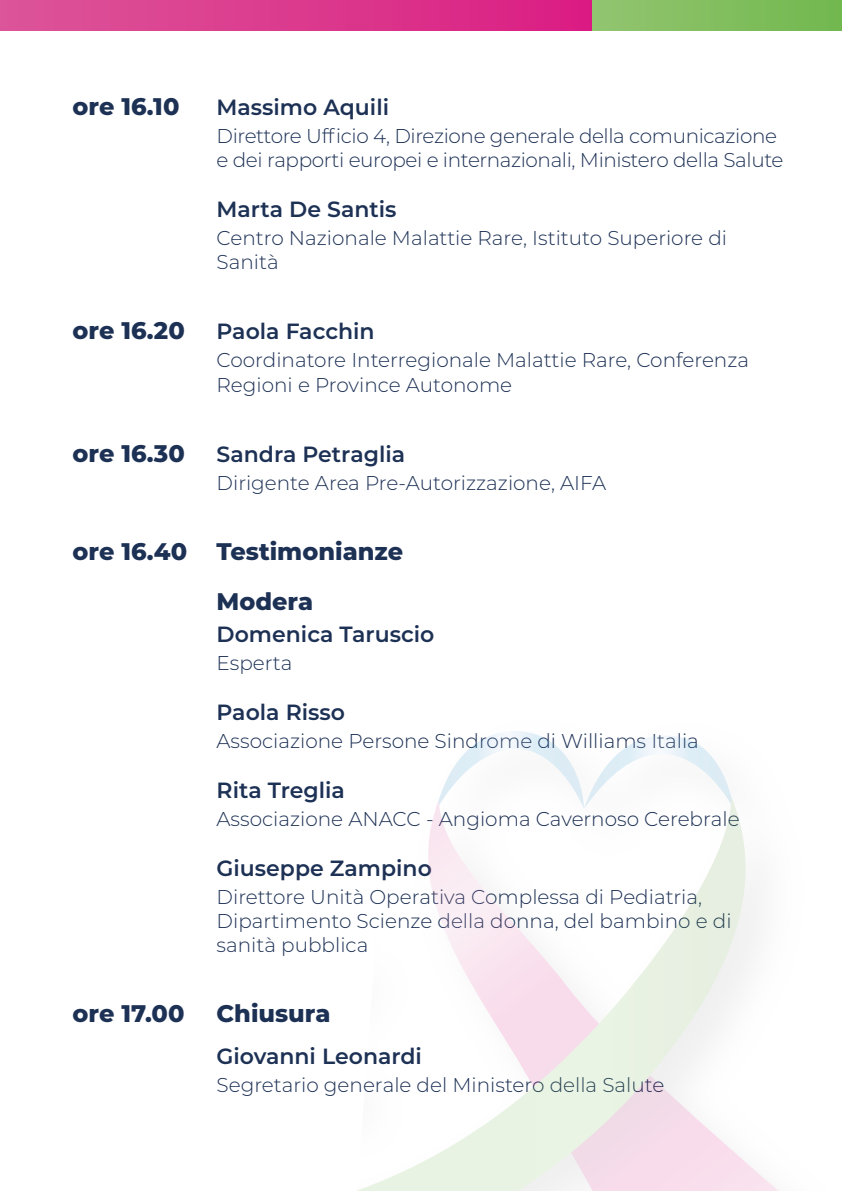
<style>
.page{position:relative;width:842px;height:1191px;background:#fff}
.page>*{position:absolute;margin:0;border:0;box-sizing:border-box;transform-origin:0 0}
.t1{font:800 24px/50px "Montserrat";color:#1d3155}
.t2{font:600 22px "Montserrat";color:#1d3155}
.t3{font:300 20px/24px "Montserrat";color:#1d3155}
.t4{font:300 20px/24px "Montserrat";letter-spacing:-.02em;color:#1d3155}
</style>
<div class="page">
<svg style="left:440px;top:731px;width:292px;height:66px"></svg>
<svg style="left:357px;top:797px;width:413px;height:394px"></svg>
<div style="left:0;top:0;width:592px;height:30px;background:linear-gradient(to right,#dc5698,#db1d83)"></div>
<div style="left:592px;top:0;width:250px;height:30px;background:linear-gradient(to right,#93c570,#72b84e)"></div>
<p class="t1" style="left:73px;top:81px;width:108px">ore 16.10</p>
<p class="t2" style="left:217px;top:92px;width:174px">Massimo Aquili</p>
<p class="t4" style="left:217px;top:124px;width:568px">Direttore Ufficio 4, Direzione generale della comunicazione e dei rapporti europei e internazionali, Ministero della Salute</p>
<p class="t2" style="left:217px;top:194px;width:181px">Marta De Santis</p>
<p class="t3" style="left:217px;top:226px;width:512px">Centro Nazionale Malattie Rare, Istituto Superiore di<br>Sanità</p>
<p class="t1" style="left:73px;top:305px;width:114px">ore 16.20</p>
<p class="t2" style="left:217px;top:316px;width:159px">Paola Facchin</p>
<p class="t3" style="left:217px;top:348px;width:534px">Coordinatore Interregionale Malattie Rare, Conferenza<br>Regioni e Province Autonome</p>
<p class="t1" style="left:73px;top:427px;width:114px">ore 16.30</p>
<p class="t2" style="left:217px;top:438px;width:190px">Sandra Petraglia</p>
<p class="t3" style="left:217px;top:470px;width:391px">Dirigente Area Pre-Autorizzazione, AIFA</p>
<p class="t1" style="left:217px;top:525px;width:188px;text-indent:-144px">ore 16.40 Testimonianze<br>Modera</p>
<p class="t2" style="left:217px;top:618px;width:219px">Domenica Taruscio</p>
<p class="t3" style="left:217px;top:650px;width:77px">Esperta</p>
<p class="t2" style="left:217px;top:696px;width:130px">Paola Risso</p>
<p class="t3" style="left:217px;top:728px;width:484px">Associazione Persone Sindrome di Williams Italia</p>
<p class="t2" style="left:217px;top:774px;width:130px">Rita Treglia</p>
<p class="t3" style="left:217px;top:806px;width:524px">Associazione ANACC - Angioma Cavernoso Cerebrale</p>
<p class="t2" style="left:217px;top:852px;width:217px">Giuseppe Zampino</p>
<p class="t3" style="left:217px;top:884px;width:516px">Direttore Unità Operativa Complessa di Pediatria,<br>Dipartimento Scienze della donna, del bambino e di sanità pubblica</p>
<p class="t1" style="left:73px;top:987px;width:113px">ore 17.00</p>
<p class="t1" style="left:217px;top:987px;width:115px">Chiusura</p>
<p class="t2" style="left:217px;top:1040px;width:207px">Giovanni Leonardi</p>
<p class="t3" style="left:217px;top:1072px;width:449px">Segretario generale del Ministero della Salute</p>
</div>
